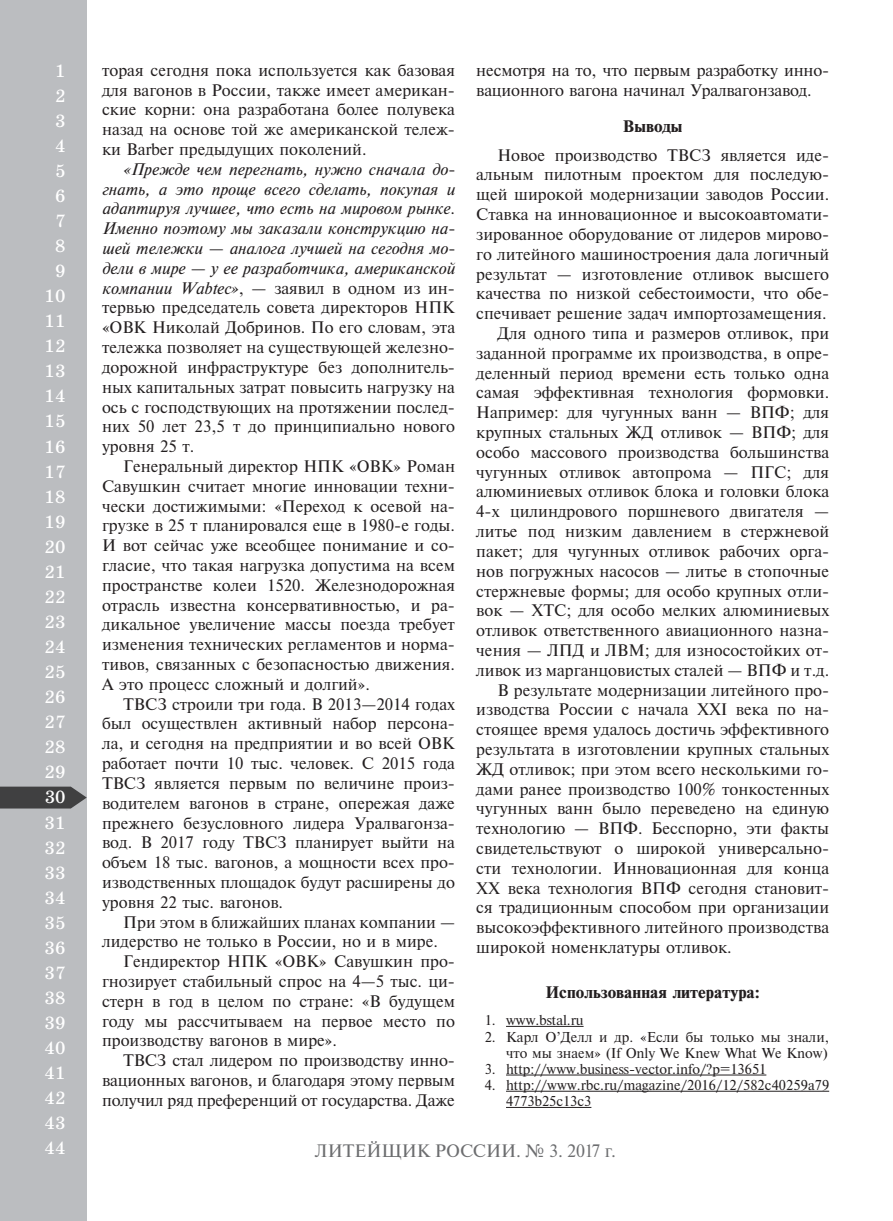
<style>
.page{position:relative;width:893px;height:1221px;background:#fff}
.page>*{position:absolute;margin:0;border:0;box-sizing:border-box;transform-origin:0 0}
.t1{font:18px/25px "School";color:#fff;text-align:center}
.t2{font:18px "Newton";color:#6d6e70}
.t3{font:15.75px/19.8px "Times ET";color:#231f20;text-align:justify}
.t4{font:700 15.75px "Times ET";color:#231f20}
.t5{font:13.5px/16.2px "Times ET";color:#231f20;text-align:right}
.s1{font-style:italic}
</style>
<div class="page">
<div style="left:0;top:0;width:87px;height:1220px;background:#bbbdc0"></div>
<svg style="left:0;top:786px;width:87px;height:22px;background:#4e4e4f"></svg>
<hr style="left:506px;top:1025px;width:78px;height:1px;background:#231f20">
<hr style="left:506px;top:1074px;width:260px;height:1px;background:#231f20">
<hr style="left:506px;top:1090px;width:323px;height:1px;background:#231f20">
<hr style="left:506px;top:1106px;width:85px;height:1px;background:#231f20">
<p class="t1" style="left:45px;top:60px;width:22px">1<br>2<br>3<br>4<br>5<br>6<br>7<br>8<br>9<br>10<br>11<br>12<br>13<br>14<br>15<br>16<br>17<br>18<br>19<br>20<br>21<br>22<br>23<br>24<br>25<br>26<br>27<br>28<br>29</p>
<p class="t1" style="left:45px;top:811px;width:22px;text-align:justify">31<br>32<br>33<br>34<br>35<br>36<br>37<br>38<br>39<br>40<br>41<br>42<br>43<br>44</p>
<p class="t1" style="left:45px;top:786px;width:22px">30</p>
<p class="t3" style="left:102px;top:61px;width:354px">торая сегодня пока используется как базовая для вагонов в России, также имеет американ&shy;ские корни: она разработана более полувека назад на основе той же американской тележ&shy;ки Barber предыдущих поколений.</p>
<p class="t3" style="left:102px;top:160px;width:355px;text-indent:21px"><span class="s1">«Прежде чем перегнать, нужно сначала до&shy;гнать, а это проще всего сделать, покупая и адаптируя лучшее, что есть на мировом рынке.<br>Именно поэтому мы заказали конструкцию на&shy;шей тележки — аналога лучшей на сегодня мо&shy;дели в мире — у ее разработчика, американской компании Wabtec»</span>, — заявил в одном из ин&shy;тервью председатель совета директоров НПК «ОВК Николай Добринов. По его словам, эта тележка позволяет на существующей железно&shy;дорожной инфраструктуре без дополнитель&shy;ных капитальных затрат повысить нагрузку на ось с господствующих на протяжении послед&shy;них 50 лет 23,5 т до принципиально нового уровня 25 т.</p>
<p class="t3" style="left:102px;top:457px;width:354px;text-indent:21px">Генеральный директор НПК «ОВК» Роман Савушкин считает многие инновации техни&shy;чески достижимыми: «Переход к осевой на&shy;грузке в 25 т планировался еще в 1980-е годы.<br>И вот сейчас уже всеобщее понимание и со&shy;гласие, что такая нагрузка допустима на всем пространстве колеи 1520. Железнодорожная отрасль известна консервативностью, и ра&shy;дикальное увеличение массы поезда требует изменения технических регламентов и норма&shy;тивов, связанных с безопасностью движения.<br>А это процесс сложный и долгий».</p>
<p class="t3" style="left:102px;top:695px;width:354px;text-indent:21px">ТВСЗ строили три года. В 2013—2014 годах был осуществлен активный набор персона&shy;ла, и сегодня на предприятии и во всей ОВК работает почти 10 тыс. человек. С 2015 года ТВСЗ является первым по величине произ&shy;водителем вагонов в стране, опережая даже прежнего безусловного лидера Уралвагонза&shy;вод. В 2017 году ТВСЗ планирует выйти на объем 18 тыс. вагонов, а мощности всех про&shy;изводственных площадок будут расширены до уровня 22 тыс. вагонов.</p>
<p class="t3" style="left:102px;top:913px;width:354px;text-indent:21px">При этом в ближайших планах компании — лидерство не только в России, но и в мире.</p>
<p class="t3" style="left:102px;top:952px;width:354px;text-indent:21px">Гендиректор НПК «ОВК» Савушкин про&shy;гнозирует стабильный спрос на 4—5 тыс. ци&shy;стерн в год в целом по стране: «В будущем году мы рассчитываем на первое место по производству вагонов в мире».</p>
<p class="t3" style="left:102px;top:1051px;width:354px;text-indent:21px">ТВСЗ стал лидером по производству инно&shy;вационных вагонов, и благодаря этому первым получил ряд преференций от государства. Даже</p>
<p class="t3" style="left:476px;top:61px;width:354px">несмотря на то, что первым разработку инно&shy;вационного вагона начинал Уралвагонзавод.</p>
<p class="t4" style="left:623px;top:121px;width:61px">Выводы</p>
<p class="t3" style="left:497px;top:146px;width:333px">Новое производство ТВСЗ является иде-</p>
<p class="t3" style="left:476px;top:166px;width:354px">альным пилотным проектом для последую-</p>
<p class="t3" style="left:476px;top:186px;width:354px">щей широкой модернизации заводов России.</p>
<p class="t3" style="left:476px;top:206px;width:354px">Ставка на инновационное и высокоавтомати-</p>
<p class="t3" style="left:476px;top:225px;width:354px">зированное оборудование от лидеров мирово-</p>
<p class="t3" style="left:476px;top:245px;width:354px">го литейного машиностроения дала логичный</p>
<p class="t3" style="left:476px;top:265px;width:354px">результат — изготовление отливок высшего</p>
<p class="t3" style="left:476px;top:285px;width:354px">качества по низкой себестоимости, что обе-</p>
<p class="t3" style="left:476px;top:305px;width:352px">спечивает решение задач импортозамещения.</p>
<p class="t3" style="left:497px;top:324px;width:333px">Для одного типа и размеров отливок, при</p>
<p class="t3" style="left:476px;top:344px;width:354px">заданной программе их производства, в опре-</p>
<p class="t3" style="left:476px;top:364px;width:354px">деленный период времени есть только одна</p>
<p class="t3" style="left:476px;top:384px;width:354px">самая эффективная технология формовки.</p>
<p class="t3" style="left:476px;top:404px;width:354px">Например: для чугунных ванн — ВПФ; для</p>
<p class="t3" style="left:476px;top:423px;width:354px">крупных стальных ЖД отливок — ВПФ; для</p>
<p class="t3" style="left:476px;top:443px;width:354px">особо массового производства большинства</p>
<p class="t3" style="left:476px;top:463px;width:354px">чугунных отливок автопрома — ПГС; для</p>
<p class="t3" style="left:476px;top:483px;width:354px">алюминиевых отливок блока и головки блока</p>
<p class="t3" style="left:476px;top:503px;width:354px">4-х цилиндрового поршневого двигателя —</p>
<p class="t3" style="left:476px;top:522px;width:354px">литье под низким давлением в стержневой</p>
<p class="t3" style="left:476px;top:542px;width:354px">пакет; для чугунных отливок рабочих орга-</p>
<p class="t3" style="left:476px;top:562px;width:354px">нов погружных насосов — литье в стопочные</p>
<p class="t3" style="left:476px;top:582px;width:354px">стержневые формы; для особо крупных отли-</p>
<p class="t3" style="left:476px;top:602px;width:354px">вок — ХТС; для особо мелких алюминиевых</p>
<p class="t3" style="left:476px;top:621px;width:354px">отливок ответственного авиационного назна-</p>
<p class="t3" style="left:476px;top:641px;width:354px">чения — ЛПД и ЛВМ; для износостойких от-</p>
<p class="t3" style="left:476px;top:661px;width:354px">ливок из марганцовистых сталей — ВПФ и т.д.</p>
<p class="t3" style="left:497px;top:681px;width:333px">В результате модернизации литейного про-</p>
<p class="t3" style="left:476px;top:701px;width:354px">изводства России с начала XXI века по на-</p>
<p class="t3" style="left:476px;top:720px;width:354px">стоящее время удалось достичь эффективного</p>
<p class="t3" style="left:476px;top:740px;width:354px">результата в изготовлении крупных стальных</p>
<p class="t3" style="left:476px;top:760px;width:354px">ЖД отливок; при этом всего несколькими го-</p>
<p class="t3" style="left:476px;top:780px;width:354px">дами ранее производство 100% тонкостенных</p>
<p class="t3" style="left:476px;top:800px;width:354px">чугунных ванн было переведено на единую</p>
<p class="t3" style="left:476px;top:819px;width:354px">технологию — ВПФ. Бесспорно, эти факты</p>
<p class="t3" style="left:476px;top:839px;width:354px">свидетельствуют о широкой универсально-</p>
<p class="t3" style="left:476px;top:859px;width:354px">сти технологии. Инновационная для конца</p>
<p class="t3" style="left:476px;top:879px;width:354px">XX века технология ВПФ сегодня становит-</p>
<p class="t3" style="left:476px;top:899px;width:354px">ся традиционным способом при организации</p>
<p class="t3" style="left:476px;top:918px;width:354px">высокоэффективного литейного производства</p>
<p class="t3" style="left:476px;top:938px;width:257px">широкой номенклатуры отливок.</p>
<p class="t4" style="left:545px;top:986px;width:216px">Использованная литература:</p>
<p class="t5" style="left:485px;top:1013px;width:100px">1. www.bstal.ru</p>
<p class="t5" style="left:485px;top:1029px;width:346px">2. Карл О’Делл и др. «Если бы только мы знали, что мы знаем» (If Only We Knew What We Know)</p>
<p class="t5" style="left:485px;top:1061px;width:283px">3. http://www.business-vector.info/?p=13651</p>
<p class="t5" style="left:506px;top:1078px;width:325px;text-align:left;text-indent:-21px">4. http://www.rbc.ru/magazine/2016/12/582c40259a79<br>4773b25c13c3</p>
<p class="t2" style="left:315px;top:1144px;width:302px">ЛИТЕЙЩИК РОССИИ. № 3. 2017 г.</p>
</div>
